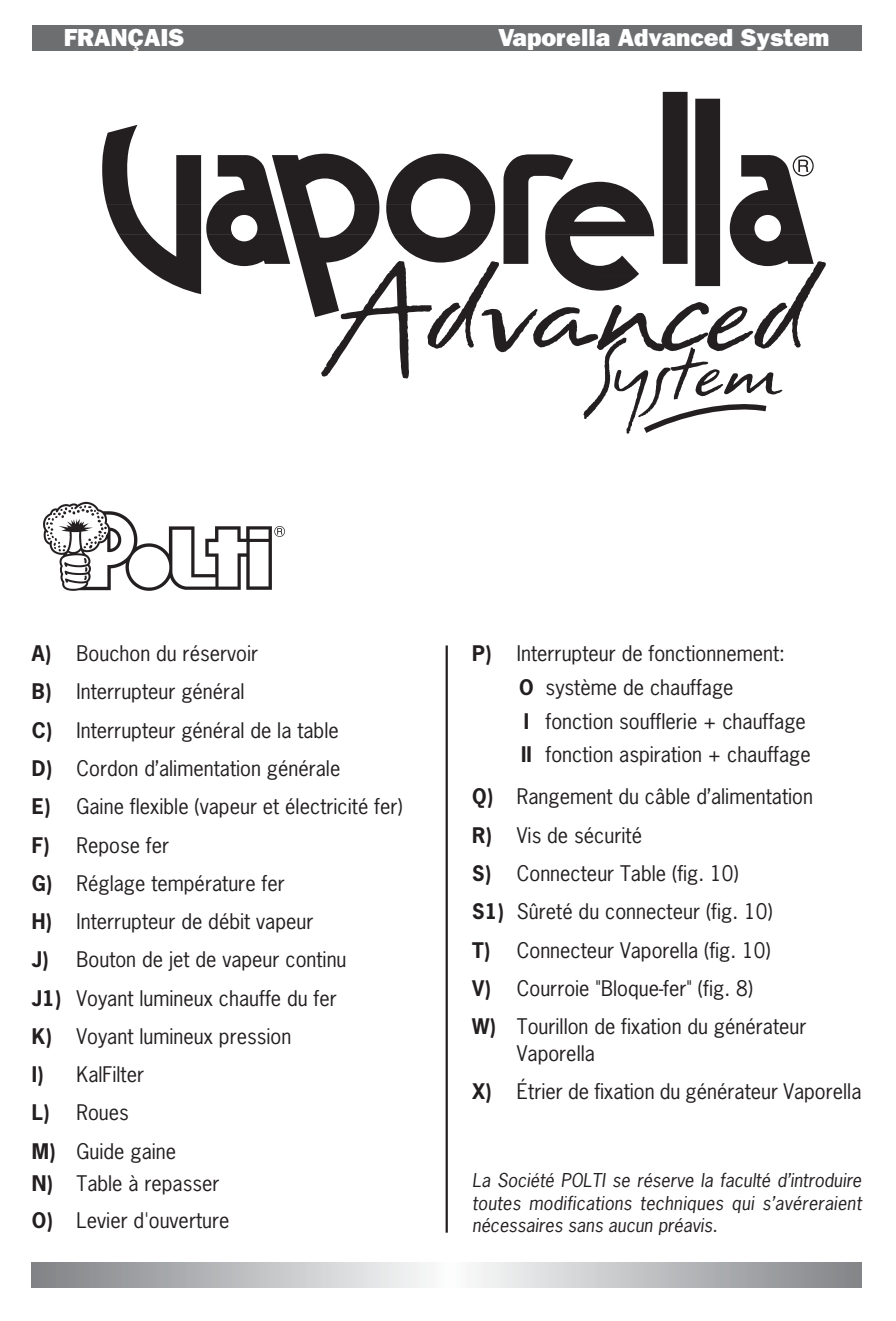
<style>
.page{position:relative;width:896px;height:1321px;background:#fff}
.page>*{position:absolute;margin:0;border:0;box-sizing:border-box;transform-origin:0 0}
.t1{font:166.95px "Erazure";letter-spacing:-.02em;color:#231f20}
.t2{font:100.12px "Erazure";color:#231f20}
.t3{font:800 24.75px "Franklin Gothic";color:#fff}
.t4{font:20.25px/38.2px "News Gothic";color:#231f20}
.t5{font:italic 18px/22.5px "News Gothic";color:#231f20;text-align:justify}
.s1{font-weight:700}
</style>
<div class="page">
<svg style="left:32px;top:1262px;width:829px;height:26px;background:#bdbfc0"></svg>
<hr style="left:445px;top:645px;width:3px;height:587px;background:#231f20">
<div style="left:32px;top:25px;width:829px;height:25px;background:#6c6e70"></div>
<img style="left:43px;top:501px;width:242px;height:90px">
<svg style="left:106px;top:204px;width:707px;height:113px"></svg>
<svg style="left:102px;top:92px;width:695px;height:112px"></svg>
<svg style="left:792px;top:155px;width:21px;height:21px"></svg>
<svg style="left:644px;top:404px;width:123px;height:29px"></svg>
<p class="t3" style="left:64px;top:29px;width:122px">FRANÇAIS</p>
<p class="t3" style="left:498px;top:29px;width:333px">Vaporella Advanced System</p>
<h1 class="t1" style="left:326px;top:198px;width:481px">Advanced</h1>
<h2 class="t2" style="left:587px;top:304px;width:194px">System</h2>
<p class="t4" style="left:32px;top:636px;width:372px"><span class="s1">A)</span> Bouchon du réservoir<br><span class="s1">B)</span> Interrupteur général<br><span class="s1">C)</span> Interrupteur général de la table<br><span class="s1">D)</span> Cordon d’alimentation générale<br><span class="s1">E)</span> Gaine flexible (vapeur et électricité fer)<br><span class="s1">F)</span> Repose fer<br><span class="s1">G)</span> Réglage température fer<br><span class="s1">H)</span> Interrupteur de débit vapeur<br><span class="s1">J)</span> Bouton de jet de vapeur continu<br><span class="s1">J1)</span> Voyant lumineux chauffe du fer<br><span class="s1">K)</span> Voyant lumineux pression<br><span class="s1">I)</span> KalFilter<br><span class="s1">L)</span> Roues<br><span class="s1">M)</span> Guide gaine</p>
<p class="t4" style="left:32px;top:1166px;width:199px;line-height:37.1px"><span class="s1">N)</span> Table à repasser<br><span class="s1">O)</span> Levier d'ouverture</p>
<p class="t4" style="left:519px;top:638px;width:293px;line-height:33.8px;text-indent:-47px"><span class="s1">P)</span> Interrupteur de fonctionnement:<br><span class="s1">O</span> système de chauffage<br><span class="s1">I</span> fonction soufflerie + chauffage<br><span class="s1">II</span> fonction aspiration + chauffage</p>
<p class="t4" style="left:472px;top:779px;width:342px"><span class="s1">Q)</span> Rangement du câble d’alimentation<br><span class="s1">R)</span> Vis de sécurité<br><span class="s1">S)</span> Connecteur Table (fig. 10)<br><span class="s1">S1)</span> Sûreté du connecteur (fig. 10)<br><span class="s1">T)</span> Connecteur Vaporella (fig. 10)<br><span class="s1">V)</span> Courroie "Bloque-fer" (fig. 8)<br><span class="s1">W)</span> Tourillon de fixation du générateur</p>
<p class="t4" style="left:472px;top:1036px;width:391px;text-indent:45px">Vaporella<br><span class="s1">X)</span> Étrier de fixation du générateur Vaporella</p>
<p class="t5" style="left:472px;top:1170px;width:391px">La Société POLTI se réserve la faculté d’introduire toutes modifications techniques qui s’avéreraient nécessaires sans aucun préavis.</p>
</div>
